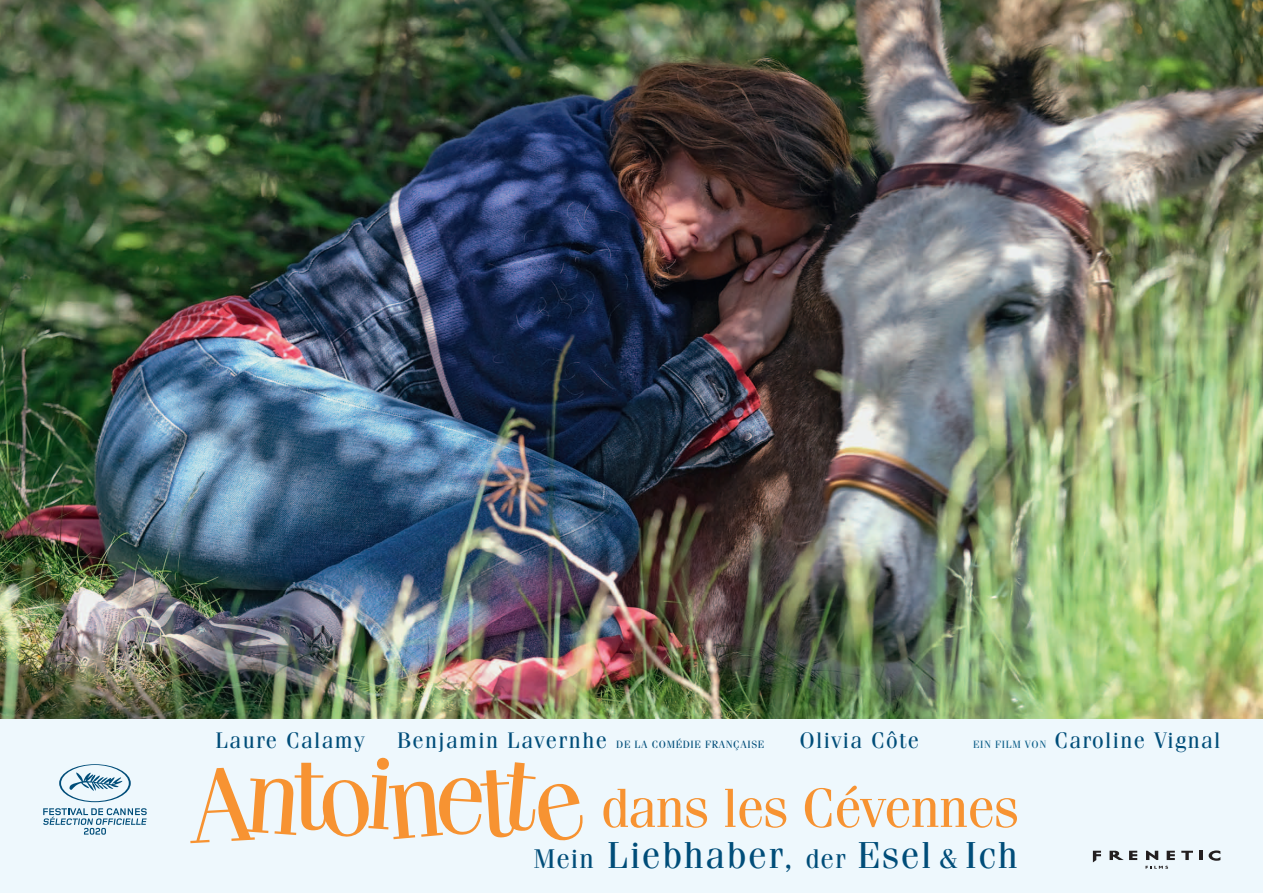
<style>
.page{position:relative;width:1263px;height:893px;background:#eef8fd}
.page>*{position:absolute;margin:0;border:0;box-sizing:border-box;transform-origin:0 0}
.t1{font:37.5px "Fenice";letter-spacing:.04em;color:#004d79}
.t2{font:22.5px "Fenice";letter-spacing:.06em;color:#004d79}
.t3{font:10.5px "Fenice";letter-spacing:.06em;color:#004d79}
.s1{font-size:22.5px}
.s2{font-size:10.5px;color:#0b5d88}
.s3{font-size:27px}
</style>
<div class="page">
<img style="left:0;top:0;width:1263px;height:719px">
<svg style="left:1093px;top:851px;width:8px;height:11px"></svg>
<svg style="left:1109px;top:851px;width:28px;height:9px"></svg>
<svg style="left:1146px;top:851px;width:12px;height:9px"></svg>
<svg style="left:1181px;top:851px;width:12px;height:9px"></svg>
<svg style="left:1199px;top:851px;width:3px;height:9px"></svg>
<svg style="left:1167px;top:851px;width:8px;height:9px"></svg>
<svg style="left:1145px;top:866px;width:23px;height:3px"></svg>
<svg style="left:1208px;top:850px;width:12px;height:11px"></svg>
<svg style="left:190px;top:758px;width:393px;height:85px"></svg>
<svg style="left:603px;top:789px;width:104px;height:39px"></svg>
<svg style="left:725px;top:789px;width:61px;height:39px"></svg>
<svg style="left:805px;top:788px;width:26px;height:40px"></svg>
<svg style="left:837px;top:786px;width:180px;height:42px"></svg>
<svg style="left:59px;top:764px;width:72px;height:38px"></svg>
<svg style="left:43px;top:808px;width:104px;height:27px"></svg>
<p class="t2" style="left:215px;top:727px;width:150px">Laure Calamy</p>
<p class="t3" style="left:397px;top:738px;width:367px"><span class="s1">Benjamin Lavernhe</span> de la comédie française</p>
<p class="t2" style="left:799px;top:727px;width:121px">Olivia Côte</p>
<p class="t2" style="left:973px;top:727px;width:249px"><span class="s2">Ein film von</span> Caroline Vignal</p>
<h1 class="t1" style="left:534px;top:833px;width:486px"><span class="s3">Mein</span> Liebhaber, <span class="s3">der</span> Esel <span class="s3">&amp;</span> Ich</h1>
</div>
